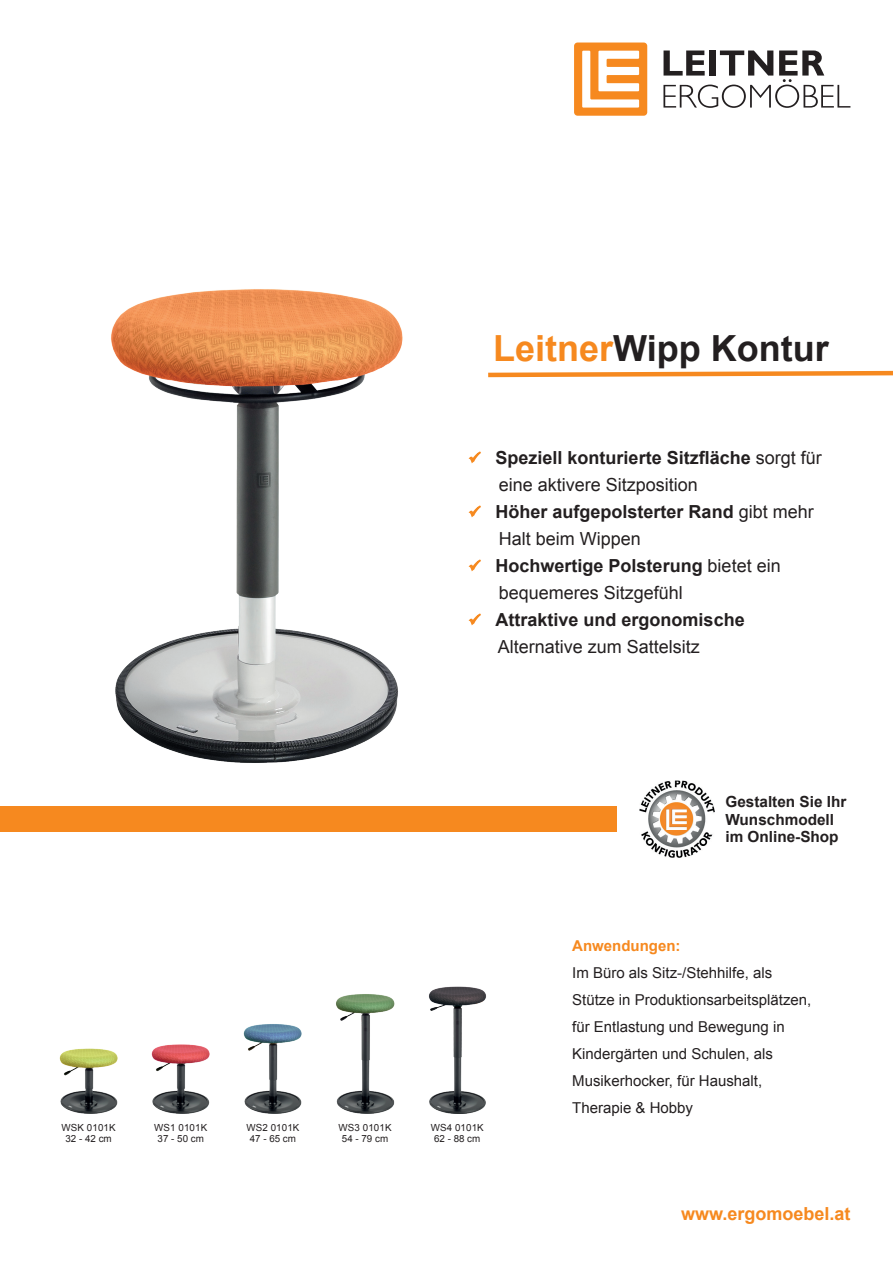
<style>
.page{position:relative;width:893px;height:1263px;background:#fff}
.page>*{position:absolute;margin:0;border:0;box-sizing:border-box;transform-origin:0 0}
.t1{font:700 36px "Arial";color:#231f20}
.t2{font:18px/27px "Arial";color:#231f20}
.t3{font:700 18px/27px "Arial";color:#231f20}
.t4{font:700 18px "Arial";color:#f6891f}
.t5{font:700 15.3px/17.5px "Arial";color:#231f20}
.t6{font:15px/27px "Arial";color:#231f20}
.t7{font:700 15px "Arial";color:#f6891f}
.t8{font:9.75px/11.6px "Arial";letter-spacing:.01em;color:#231f20;text-align:center}
.s1{color:#f6891f}
.s2{font-weight:700}
.s3{font-weight:400}
</style>
<div class="page">
<svg style="left:574px;top:43px;width:73px;height:73px"></svg>
<svg style="left:663px;top:51px;width:187px;height:57px"></svg>
<img style="left:639px;top:780px;width:76px;height:78px">
<svg style="left:488px;top:370px;width:405px;height:8px"></svg>
<div style="left:0;top:806px;width:617px;height:26px;background:#f6891f"></div>
<img style="left:59px;top:986px;width:428px;height:128px">
<img style="left:111px;top:289px;width:292px;height:474px">
<h1 class="t1" style="left:493px;top:325px;width:337px"><span class="s1">Leitner</span>Wipp Kontur</h1>
<p class="t2" style="left:499px;top:444px;width:324px;text-indent:-30px"><span class="s1">✓</span> <span class="s2">Speziell konturierte Sitzfläche</span> sorgt für eine aktivere Sitzposition</p>
<p class="t3" style="left:499px;top:499px;width:316px;text-indent:-30px"><span class="s1">✓</span> Höher aufgepolsterter Rand <span class="s3">gibt mehr<br>Halt beim Wippen</span></p>
<p class="t2" style="left:499px;top:552px;width:283px;text-indent:-30px"><span class="s1">✓</span> <span class="s2">Hochwertige Polsterung</span> bietet ein bequemeres Sitzgefühl</p>
<p class="t3" style="left:498px;top:607px;width:248px;text-indent:-29px"><span class="s1">✓</span> Attraktive und ergonomische<br><span class="s3">Alternative zum Sattelsitz</span></p>
<p class="t8" style="left:62px;top:1122px;width:56px">WSK 0101K</p>
<p class="t8" style="left:154px;top:1122px;width:55px">WS1 0101K</p>
<p class="t8" style="left:246px;top:1122px;width:55px">WS2 0101K</p>
<p class="t8" style="left:339px;top:1122px;width:55px">WS3 0101K</p>
<p class="t8" style="left:65px;top:1133px;width:48px">32 - 42 cm</p>
<p class="t8" style="left:158px;top:1133px;width:48px">37 - 50 cm</p>
<p class="t8" style="left:250px;top:1133px;width:48px">47 - 65 cm</p>
<p class="t8" style="left:342px;top:1133px;width:48px">54 - 79 cm</p>
<p class="t8" style="left:431px;top:1122px;width:55px">WS4 0101K<br>62 - 88 cm</p>
<p class="t5" style="left:725px;top:794px;width:122px">Gestalten Sie Ihr<br>Wunschmodell im Online-Shop</p>
<p class="t7" style="left:572px;top:935px;width:110px">Anwendungen:</p>
<p class="t6" style="left:572px;top:959px;width:241px">Im Büro als Sitz-/Stehhilfe, als<br>Stütze in Produktionsarbeitsplätzen, für Entlastung und Bewegung in<br>Kindergärten und Schulen, als<br>Musikerhocker, für Haushalt,<br>Therapie &amp; Hobby</p>
<p class="t4" style="left:681px;top:1202px;width:171px">www.ergomoebel.at</p>
</div>
